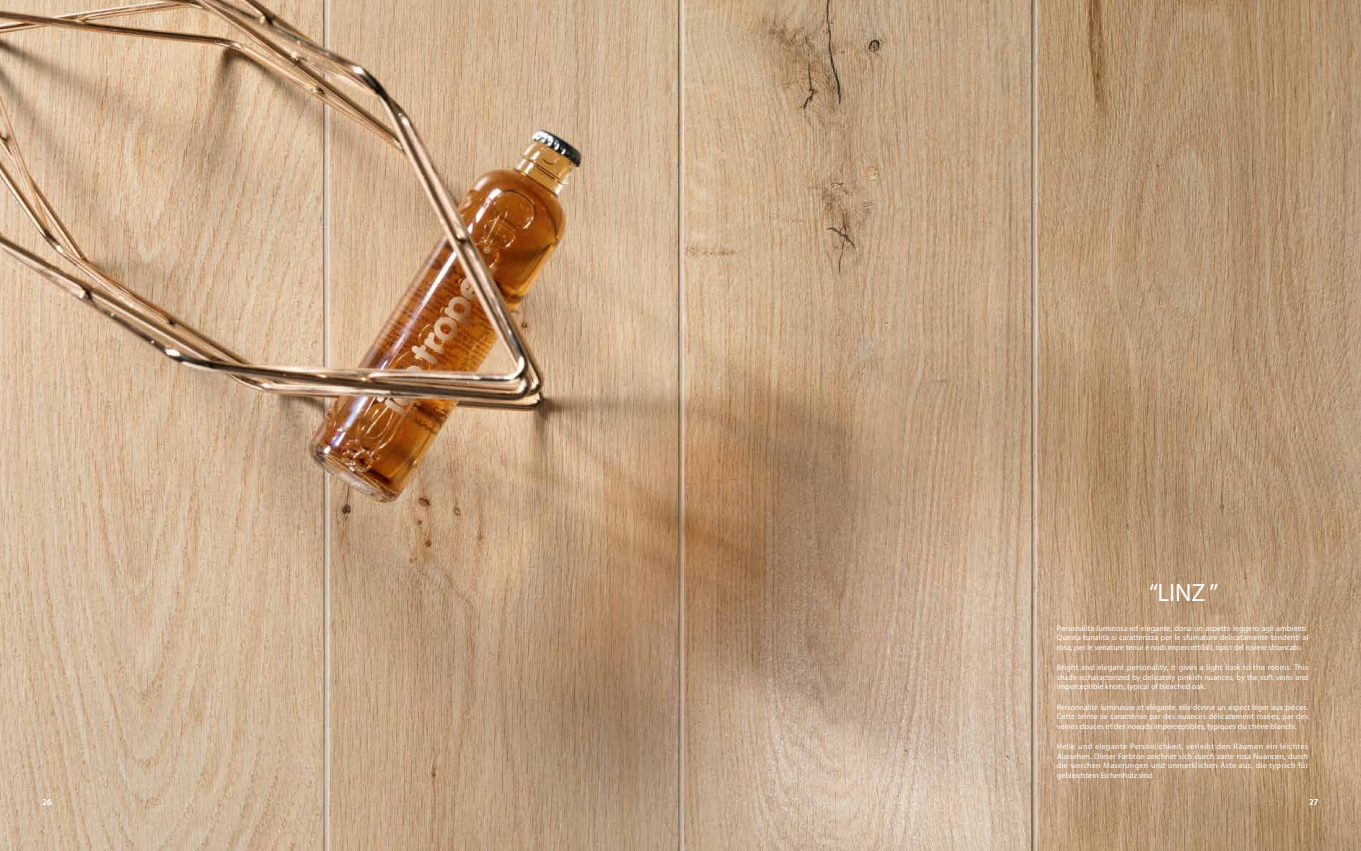
<style>
.page{position:relative;width:1361px;height:851px;background:#fff}
.page>*{position:absolute;margin:0;border:0;box-sizing:border-box;transform-origin:0 0}
.t1{font:25px "Myriad Pro";color:#fff}
.t2{font:9px "Myriad Pro";color:#fff}
.t3{font:8px/9.6px "Myriad Pro";color:#fff;text-align:justify}
</style>
<div class="page">
<img style="left:0;top:0;width:1361px;height:850px">
<h1 class="t1" style="left:1149px;top:580px;width:71px">“LINZ ”</h1>
<p class="t3" style="left:1057px;top:623px;width:253px">Personalità luminosa ed elegante, dona un aspetto leggero agli ambienti.<br>Questa tonalità si caratterizza per le sfumature delicatamente tendenti al rosa, per le venature tenui e nodi impercettibili, tipici del rovere sbiancato</p>
<p class="t3" style="left:1057px;top:662px;width:253px">Bright and elegant personality, it gives a light look to the rooms. This shade ischaracterized by delicately pinkish nuances, by the soft veins and imperceptible knots, typical of bleached oak.</p>
<p class="t3" style="left:1057px;top:702px;width:253px">Personnalité lumineuse et élégante, elle donne un aspect léger aux pièces.<br>Cette teinte se caractérise par des nuances délicatement rosées, par des veines douces et des noeuds imperceptibles, typiques du chêne blanchi.</p>
<p class="t3" style="left:1057px;top:741px;width:253px">Helle und elegante Persönlichkeit, verleiht den Räumen ein leichtes Aussehen. Dieser Farbton zeichnet sich durch zarte rosa Nuancen, durch die weichen Maserungen und unmerklichen Äste aus, die typisch für gebleichtem Eichenholz sind.</p>
<p class="t2" style="left:43px;top:797px;width:11px">26</p>
<p class="t2" style="left:1309px;top:797px;width:11px">27</p>
</div>
